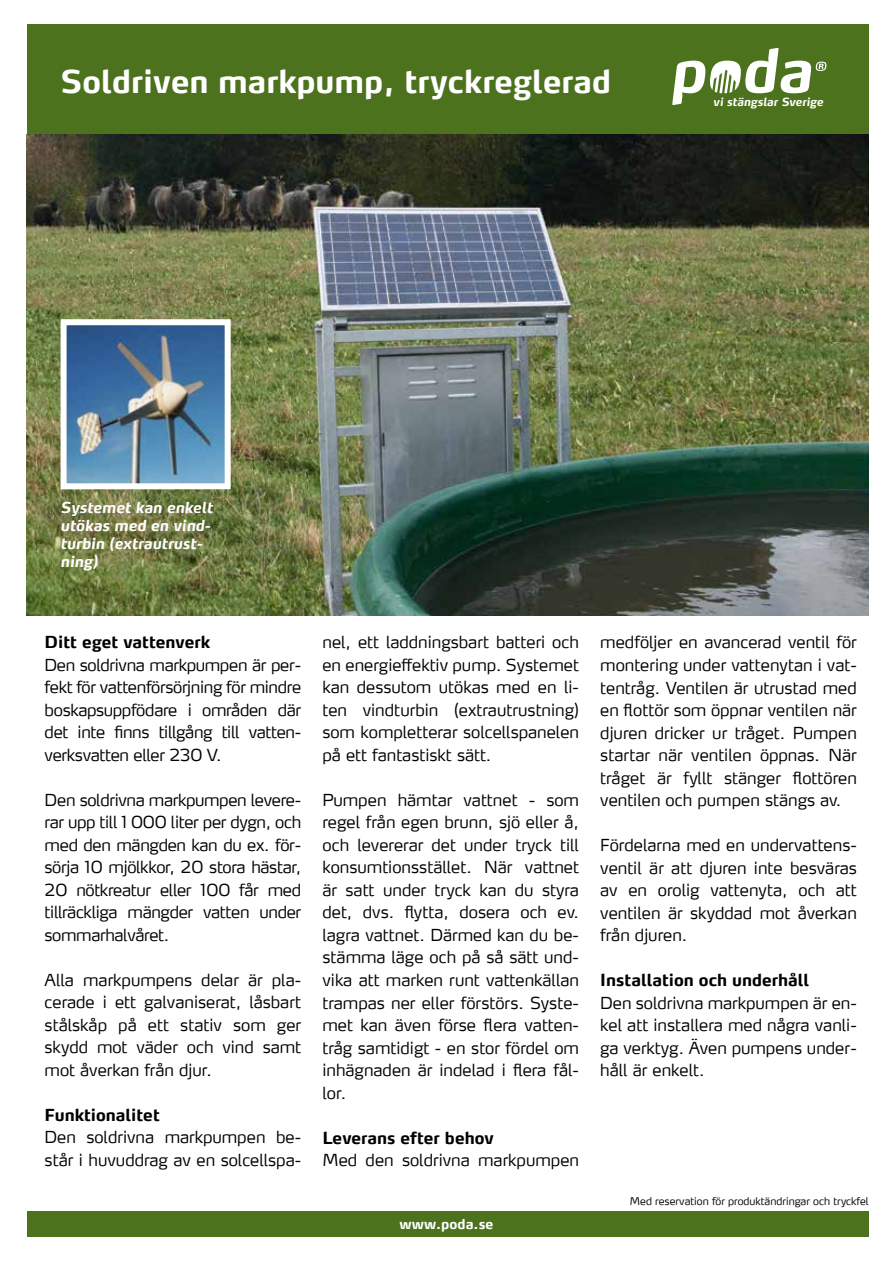
<style>
.page{position:relative;width:893px;height:1263px;background:#fff}
.page>*{position:absolute;margin:0;border:0;box-sizing:border-box;transform-origin:0 0}
.t1{font:700 31.5px "Max";color:#fff}
.t2{font:300 16.5px/22.5px "Max LF";color:#000;text-align:justify}
.t3{font:700 16.5px "Max LF";color:#000}
.t4{font:700 16.5px "Max";color:#000}
.t5{font:italic 700 15px/18px "Max LF";color:#fff}
.t6{font:700 13.5px "Max";letter-spacing:.005em;color:#fff}
.t7{font:italic 700 11.25px "Max LF";color:#fff}
.t8{font:300 10.5px "Max";color:#000}
</style>
<div class="page">
<div style="left:27px;top:24px;width:842px;height:110px;background:#4c721d"></div>
<svg style="left:672px;top:48px;width:154px;height:57px"></svg>
<div style="left:27px;top:1211px;width:842px;height:26px;background:#4c721d"></div>
<img style="left:27px;top:134px;width:842px;height:481px">
<img style="left:68px;top:326px;width:156px;height:156px">
<div style="left:61px;top:319px;width:170px;height:170px;border:6px solid #fff"></div>
<h1 class="t1" style="left:61px;top:61px;width:552px">Soldriven markpump, tryckreglerad</h1>
<p class="t7" style="left:713px;top:95px;width:112px">vi stängslar Sverige</p>
<p class="t5" style="left:61px;top:498px;width:154px">Systemet kan enkelt utökas med en vind&shy;turbin (extrautrust&shy;ning)</p>
<p class="t3" style="left:45px;top:632px;width:167px">Ditt eget vattenverk</p>
<p class="t2" style="left:45px;top:653px;width:258px">Den soldrivna markpumpen är per&shy;fekt för vattenförsörjning för mindre boskapsuppfödare i områden där det inte finns tillgång till vatten&shy;verksvatten eller 230 V.</p>
<p class="t2" style="left:45px;top:788px;width:258px">Den soldrivna markpumpen levere&shy;rar upp till 1 000 liter per dygn, och med den mängden kan du ex. för&shy;sörja 10 mjölkkor, 20 stora hästar, 20 nötkreatur eller 100 får med tillräckliga mängder vatten under sommarhalvåret.</p>
<p class="t2" style="left:45px;top:968px;width:258px">Alla markpumpens delar är pla&shy;cerade i ett galvaniserat, låsbart stålskåp på ett stativ som ger skydd mot väder och vind samt mot åverkan från djur.</p>
<p class="t3" style="left:45px;top:1104px;width:117px">Funktionalitet</p>
<p class="t2" style="left:45px;top:1126px;width:258px">Den soldrivna markpumpen be&shy;står i huvuddrag av en solcellspa-</p>
<p class="t2" style="left:322px;top:631px;width:258px">nel, ett laddningsbart batteri och en energieffektiv pump. Systemet kan dessutom utökas med en li&shy;ten vindturbin (extrautrustning) som kompletterar solcellspanelen på ett fantastiskt sätt.</p>
<p class="t2" style="left:322px;top:788px;width:258px">Pumpen hämtar vattnet - som regel från egen brunn, sjö eller å, och levererar det under tryck till konsumtionsstället. När vattnet är satt under tryck kan du styra det, dvs. flytta, dosera och ev. lagra vattnet. Därmed kan du be&shy;stämma läge och på så sätt und&shy;vika att marken runt vattenkällan trampas ner eller förstörs. Syste&shy;met kan även förse flera vatten&shy;tråg samtidigt - en stor fördel om inhägnaden är indelad i flera fål&shy;lor.</p>
<p class="t3" style="left:322px;top:1127px;width:173px">Leverans efter behov</p>
<p class="t2" style="left:322px;top:1148px;width:258px">Med den soldrivna markpumpen</p>
<p class="t6" style="left:399px;top:1215px;width:95px">www.poda.se</p>
<p class="t2" style="left:600px;top:631px;width:258px">medföljer en avancerad ventil för montering under vattenytan i vat&shy;tentråg. Ventilen är utrustad med en flottör som öppnar ventilen när djuren dricker ur tråget. Pumpen startar när ventilen öppnas. När tråget är fyllt stänger flottören ventilen och pumpen stängs av.</p>
<p class="t2" style="left:600px;top:833px;width:258px">Fördelarna med en undervattens&shy;ventil är att djuren inte besväras av en orolig vattenyta, och att ventilen är skyddad mot åverkan från djuren.</p>
<p class="t4" style="left:600px;top:970px;width:210px">Installation och underhåll</p>
<p class="t2" style="left:600px;top:991px;width:258px">Den soldrivna markpumpen är en&shy;kel att installera med några vanli&shy;ga verktyg. Även pumpens under&shy;håll är enkelt.</p>
<p class="t8" style="left:630px;top:1194px;width:240px">Med reservation för produktändringar och tryckfel</p>
</div>
